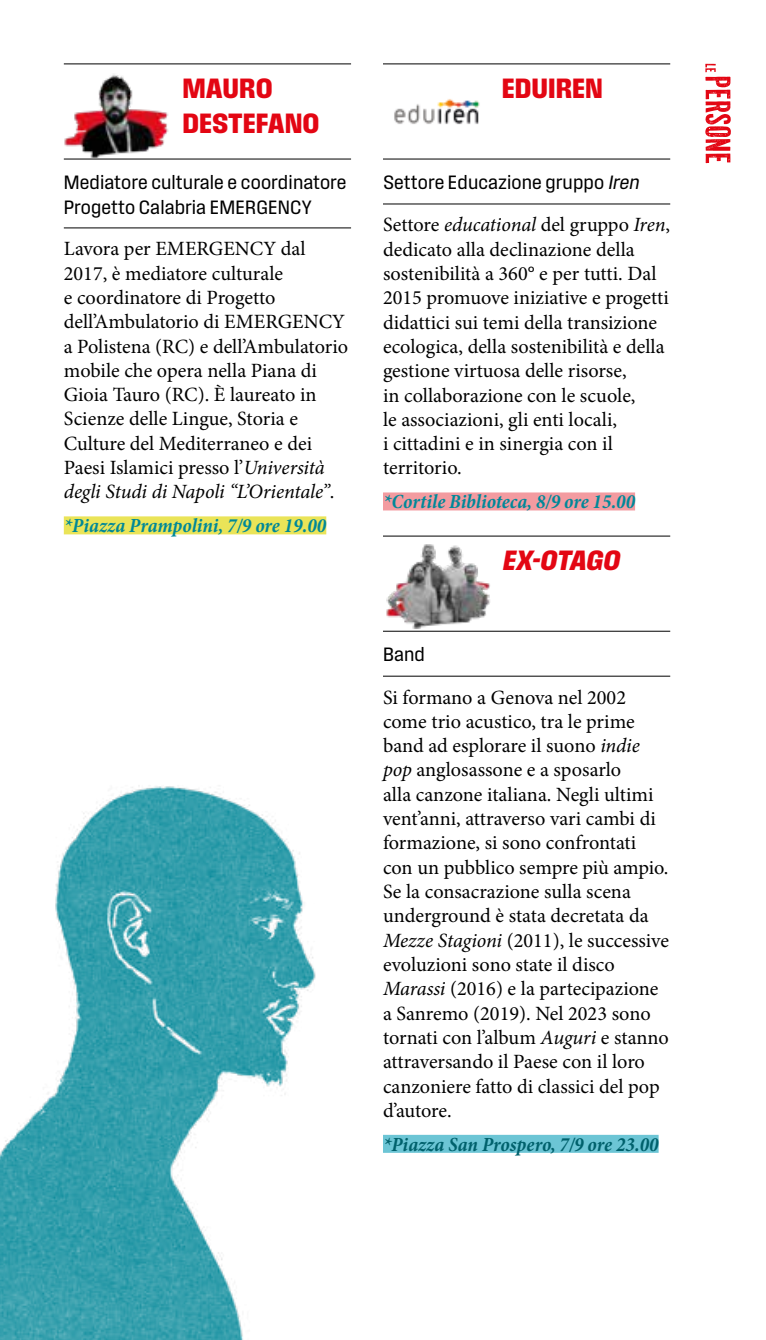
<style>
.page{position:relative;width:766px;height:1340px;background:#fff}
.page>*{position:absolute;margin:0;border:0;box-sizing:border-box;transform-origin:0 0}
.t1{font:29.25px/35.1px "Field Gothic No.55 Bold Compact";color:#e30613}
.t2{font:italic 29.25px "Field Gothic No.55 Bold Compact";color:#e30613}
.t3{font:20.25px/24.3px "Minion Pro";color:#000}
.t4{font:20.25px/24.3px "Field Gothic No.52 Reg Compact";color:#000}
.t5{font:italic 700 condensed 20.25px "Minion Pro";letter-spacing:-.005em;color:#089}
.t6{font:italic 700 condensed 20.25px "Minion Pro";color:#00616c}
.t7{font:italic 700 condensed 20.25px "Minion Pro";color:#008898}
.s1{font-style:italic}
</style>
<div class="page">
<svg style="left:705px;top:64px;width:25px;height:99px"></svg>
<img style="left:394px;top:99px;width:86px;height:26px">
<img style="left:386px;top:536px;width:104px;height:95px">
<hr style="left:383px;top:63px;width:287px;height:1px;background:#000">
<hr style="left:383px;top:535px;width:287px;height:1px;background:#000">
<hr style="left:383px;top:159px;width:287px;height:1px;background:#000">
<hr style="left:383px;top:631px;width:287px;height:1px;background:#000">
<hr style="left:383px;top:204px;width:287px;height:1px;background:#000">
<hr style="left:383px;top:675px;width:287px;height:1px;background:#000">
<div style="left:383px;top:492px;width:252px;height:18px;background:#f39ba0"></div>
<div style="left:383px;top:1134px;width:275px;height:18px;background:#6cc5d5"></div>
<img style="left:64px;top:64px;width:108px;height:95px">
<hr style="left:64px;top:63px;width:287px;height:1px;background:#000">
<hr style="left:64px;top:159px;width:287px;height:1px;background:#000">
<hr style="left:64px;top:227px;width:287px;height:1px;background:#000">
<div style="left:64px;top:516px;width:262px;height:18px;background:#eae458"></div>
<img style="left:0;top:786px;width:316px;height:553px">
<h1 class="t1" style="left:182px;top:70px;width:138px">MAURO<br>DESTEFANO</h1>
<p class="t4" style="left:64px;top:170px;width:284px">Mediatore culturale e coordinatore<br>Progetto Calabria EMERGENCY</p>
<p class="t3" style="left:64px;top:237px;width:286px">Lavora per EMERGENCY dal<br>2017, è mediatore culturale<br>e coordinatore di Progetto dell’Ambulatorio di EMERGENCY a Polistena (RC) e dell’Ambulatorio mobile che opera nella Piana di<br>Gioia Tauro (RC). È laureato in<br>Scienze delle Lingue, Storia e<br>Culture del Mediterraneo e dei<br>Paesi Islamici presso l’<span class="s1">Università degli Studi di Napoli “L’Orientale”</span>.</p>
<p class="t7" style="left:64px;top:511px;width:264px">*Piazza Prampolini, 7/9 ore 19.00</p>
<h1 class="t1" style="left:501px;top:70px;width:103px">EDUIREN</h1>
<p class="t4" style="left:383px;top:170px;width:261px">Settore Educazione gruppo <span class="s1">Iren</span></p>
<p class="t3" style="left:383px;top:213px;width:288px">Settore <span class="s1">educational</span> del gruppo <span class="s1">Iren</span>, dedicato alla declinazione della sostenibilità a 360° e per tutti. Dal 2015 promuove iniziative e progetti didattici sui temi della transizione ecologica, della sostenibilità e della gestione virtuosa delle risorse,<br>in collaborazione con le scuole,<br>le associazioni, gli enti locali,<br>i cittadini e in sinergia con il territorio.</p>
<p class="t5" style="left:383px;top:487px;width:253px">*Cortile Biblioteca, 8/9 ore 15.00</p>
<p class="t4" style="left:383px;top:642px;width:43px">Band</p>
<h1 class="t2" style="left:501px;top:544px;width:124px">EX-OTAGO</h1>
<p class="t3" style="left:383px;top:685px;width:287px">Si formano a Genova nel 2002 come trio acustico, tra le prime band ad esplorare il suono <span class="s1">indie pop</span> anglosassone e a sposarlo<br>alla canzone italiana. Negli ultimi vent’anni, attraverso vari cambi di formazione, si sono confrontati con un pubblico sempre più ampio.<br>Se la consacrazione sulla scena underground è stata decretata da<br><span class="s1">Mezze Stagioni</span> (2011), le successive evoluzioni sono state il disco<br><span class="s1">Marassi</span> (2016) e la partecipazione a Sanremo (2019). Nel 2023 sono tornati con l’album <span class="s1">Auguri</span> e stanno attraversando il Paese con il loro canzoniere fatto di classici del pop d’autore.</p>
<p class="t6" style="left:383px;top:1130px;width:277px">*Piazza San Prospero, 7/9 ore 23.00</p>
</div>
